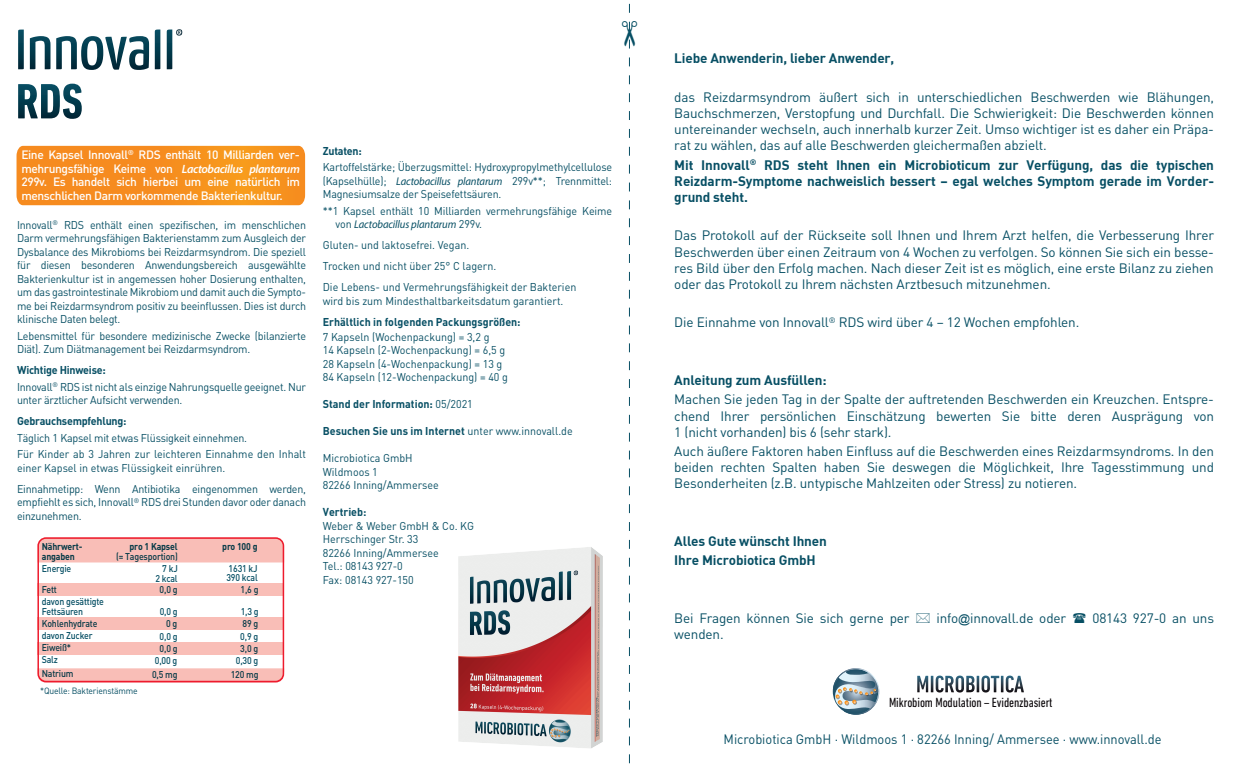
<style>
.page{position:relative;width:1259px;height:766px;background:#fff}
.page>*{position:absolute;margin:0;border:0;box-sizing:border-box;transform-origin:0 0}
.t1{font:13.5px/16.2px "DIN";letter-spacing:-.01em;color:#074f64;text-align:justify}
.t2{font:13.5px/16.2px "DIN Bold";letter-spacing:-.01em;color:#074f64;text-align:justify}
.t3{font:13.5px "DIN";letter-spacing:-.01em;color:#074f64;scale:.95 1}
.t4{font:condensed 13.5px "DIN Next LT Pro";letter-spacing:-.005em;color:#0a0609}
.t5{font:500 12px/13.5px "DIN";letter-spacing:-.035em;color:#fff;text-align:justify}
.t6{font:11.25px/13.5px "DIN";letter-spacing:-.015em;color:#074f64;scale:.95 1}
.t7{font:700 11.25px "DIN";color:#074f64;scale:.95 1}
.t8{font:italic 11.25px "Myriad Pro";letter-spacing:-.01em;color:#074f64;scale:.95 1}
.t9{font:700 11.25px "DIN";letter-spacing:-.02em;color:#074f64;scale:.95 1}
.t10{font:11.25px "DIN Bold";color:#074f64;scale:.95 1}
.t11{font:500 9.75px/9.8px "DIN";letter-spacing:-.02em;color:#074f64;scale:.9 1}
.t12{font:700 9.75px "DIN";letter-spacing:-.02em;color:#074f64;scale:.9 1}
.t13{font:9px "DIN";letter-spacing:-.02em;color:#074f64;scale:.95 1}
.s1{font-family:"Myriad Pro";font-weight:600;font-style:italic}
.s2{font-weight:700}
.s3{font-family:"Myriad Pro";font-style:italic}
.s4{font-family:"DIN";font-style:normal}
.s5{font-weight:400}
.s6{font-family:"Arial";font-size:12px}
</style>
<div class="page">
<svg style="left:917px;top:675px;width:107px;height:17px"></svg>
<svg style="left:833px;top:668px;width:46px;height:46px"></svg>
<svg style="left:17px;top:146px;width:288px;height:59px;background:#f68f1e"></svg>
<svg style="left:18px;top:84px;width:64px;height:35px"></svg>
<svg style="left:18px;top:29px;width:164px;height:41px"></svg>
<svg style="left:37px;top:537px;width:247px;height:145px"></svg>
<img style="left:458px;top:547px;width:145px;height:201px">
<svg style="left:628px;top:3px;width:2px;height:761px"></svg>
<p class="t5" style="left:21px;top:148px;width:280px">Eine Kapsel Innovall<sup>®</sup> RDS enthält 10 Milliarden ver&shy;mehrungsfähige Keime von <span class="s1">Lactobacillus plantarum </span>299v. Es handelt sich hierbei um eine natürlich im menschlichen Darm vorkommende Bakterienkultur.</p>
<p class="t6" style="left:17px;top:217px;width:306px;text-align:justify">Innovall<sup>®</sup> RDS enthält einen spezifischen, im menschlichen Darm vermehrungsfähigen Bakterienstamm zum Ausgleich der Dysbalance des Mikrobioms bei Reizdarmsyndrom. Die speziell für diesen besonderen Anwendungsbereich ausgewählte Bakterienkultur ist in angemessen hoher Dosierung enthalten, um das gastrointestinale Mikrobiom und damit auch die Sympto&shy;me bei Reizdarmsyndrom positiv zu beeinflussen. Dies ist durch klinische Daten belegt.</p>
<p class="t6" style="left:17px;top:328px;width:306px">Lebensmittel für besondere medizinische Zwecke (bilanzierte<br>Diät). Zum Diätmanagement bei Reizdarmsyndrom.</p>
<p class="t6" style="left:17px;top:361px;width:306px;line-height:16.5px"><span class="s2">Wichtige Hinweise:<br></span>Innovall<sup>®</sup> RDS ist nicht als einzige Nahrungsquelle geeignet. Nur</p>
<p class="t6" style="left:17px;top:393px;width:175px">unter ärztlicher Aufsicht verwenden.</p>
<p class="t9" style="left:17px;top:414px;width:117px">Gebrauchsempfehlung:</p>
<p class="t6" style="left:17px;top:429px;width:306px;line-height:16.5px">Täglich 1 Kapsel mit etwas Flüssigkeit einnehmen.<br>Für Kinder ab 3 Jahren zur leichteren Einnahme den Inhalt</p>
<p class="t6" style="left:17px;top:457px;width:306px;line-height:21px">einer Kapsel in etwas Flüssigkeit einrühren.<br>Einnahmetipp: Wenn Antibiotika eingenommen werden,</p>
<p class="t6" style="left:17px;top:495px;width:306px">empfiehlt es sich, Innovall<sup>®</sup> RDS drei Stunden davor oder danach einzunehmen.</p>
<p class="t12" style="left:42px;top:540px;width:47px">Nährwert-</p>
<p class="t12" style="left:130px;top:540px;width:55px">pro 1 Kapsel</p>
<p class="t12" style="left:222px;top:540px;width:41px">pro 100 g</p>
<p class="t12" style="left:42px;top:549px;width:38px">angaben</p>
<p class="t11" style="left:116px;top:550px;width:70px">(= Tagesportion)</p>
<p class="t11" style="left:42px;top:562px;width:34px">Energie</p>
<p class="t11" style="left:162px;top:562px;width:19px">7 kJ</p>
<p class="t11" style="left:226px;top:562px;width:36px">1631 kJ<br>390 kcal</p>
<p class="t11" style="left:42px;top:584px;width:18px">Fett</p>
<p class="t11" style="left:160px;top:584px;width:21px">0,0 g</p>
<p class="t11" style="left:241px;top:584px;width:21px">1,6 g</p>
<p class="t11" style="left:160px;top:631px;width:21px">0,0 g</p>
<p class="t11" style="left:240px;top:631px;width:21px">0,9 g</p>
<p class="t11" style="left:160px;top:643px;width:21px">0,0 g</p>
<p class="t11" style="left:240px;top:643px;width:21px">3,0 g</p>
<p class="t11" style="left:155px;top:655px;width:27px">0,00 g</p>
<p class="t11" style="left:236px;top:655px;width:27px">0,30 g</p>
<p class="t11" style="left:155px;top:572px;width:26px">2 kcal</p>
<p class="t11" style="left:42px;top:596px;width:71px">davon gesättigte<br>Fettsäuren</p>
<p class="t11" style="left:160px;top:606px;width:21px">0,0 g</p>
<p class="t11" style="left:241px;top:606px;width:21px">1,3 g</p>
<p class="t11" style="left:42px;top:618px;width:63px">Kohlenhydrate</p>
<p class="t11" style="left:166px;top:618px;width:14px">0 g</p>
<p class="t11" style="left:243px;top:618px;width:19px">89 g</p>
<p class="t11" style="left:42px;top:629px;width:58px;line-height:12px">davon Zucker<br>Eiweiß*<br>Salz</p>
<p class="t11" style="left:42px;top:667px;width:37px">Natrium</p>
<p class="t11" style="left:152px;top:668px;width:30px">0,5 mg</p>
<p class="t11" style="left:231px;top:668px;width:32px">120 mg</p>
<p class="t13" style="left:40px;top:685px;width:104px">*Quelle: Bakterienstämme</p>
<p class="t9" style="left:323px;top:143px;width:42px">Zutaten:</p>
<p class="t6" style="left:323px;top:160px;width:306px;text-align:justify">Kartoffelstärke; Überzugsmittel: Hydroxypropylmethylcellulose (Kapselhülle); <span class="s3">Lactobacillus plantarum</span> 299v**; Trennmittel:<br>Magnesiumsalze der Speisefettsäuren.</p>
<p class="t6" style="left:323px;top:203px;width:306px">**1 Kapsel enthält 10 Milliarden vermehrungsfähige Keime</p>
<p class="t8" style="left:336px;top:217px;width:156px"><span class="s4">von</span> Lactobacillus plantarum <span class="s4">299v.</span></p>
<p class="t6" style="left:323px;top:234px;width:268px;line-height:21px">Gluten- und laktosefrei. Vegan.<br>Trocken und nicht über 25° C lagern.<br>Die Lebens- und Vermehrungsfähigkeit der Bakterien</p>
<p class="t6" style="left:323px;top:293px;width:255px">wird bis zum Mindesthaltbarkeitsdatum garantiert.</p>
<p class="t7" style="left:323px;top:314px;width:210px">Erhältlich in folgenden Packungsgrößen:</p>
<p class="t6" style="left:323px;top:329px;width:196px">7 Kapseln (Wochenpackung) = 3,2 g<br>14 Kapseln (2-Wochenpackung) = 6,5 g 28 Kapseln (4-Wochenpackung) = 13 g 84 Kapseln (12-Wochenpackung) = 40 g</p>
<p class="t7" style="left:323px;top:397px;width:159px">Stand der Information: <span class="s5">05/2021</span></p>
<p class="t7" style="left:323px;top:424px;width:264px">Besuchen Sie uns im Internet <span class="s5">unter www.innovall.de</span></p>
<p class="t6" style="left:323px;top:451px;width:123px">Microbiotica GmbH<br>Wildmoos 1<br>82266 Inning/Ammersee</p>
<p class="t10" style="left:323px;top:505px;width:47px">Vertrieb:</p>
<p class="t6" style="left:323px;top:518px;width:161px">Weber &amp; Weber GmbH &amp; Co. KG<br>Herrschinger Str. 33<br>82266 Inning/Ammersee<br>Tel.: 08143 927-0<br>Fax: 08143 927-150</p>
<p class="t2" style="left:674px;top:50px;width:222px">Liebe Anwenderin, lieber Anwender,</p>
<p class="t1" style="left:674px;top:88px;width:541px">das Reizdarmsyndrom äußert sich in unterschiedlichen Beschwerden wie Blähungen, Bauchschmerzen, Verstopfung und Durchfall. Die Schwierigkeit: Die Beschwerden können untereinander wechseln, auch innerhalb kurzer Zeit. Umso wichtiger ist es daher ein Präpa&shy;rat zu wählen, das auf alle Beschwerden gleichermaßen abzielt.</p>
<p class="t2" style="left:674px;top:156px;width:541px">Mit Innovall<sup>®</sup> RDS steht Ihnen ein Microbioticum zur Verfügung, das die typischen Reizdarm-Symptome nachweislich bessert – egal welches Symptom gerade im Vorder&shy;grund steht.</p>
<p class="t1" style="left:674px;top:227px;width:541px">Das Protokoll auf der Rückseite soll Ihnen und Ihrem Arzt helfen, die Verbesserung Ihrer Beschwerden über einen Zeitraum von 4 Wochen zu verfolgen. So können Sie sich ein besse&shy;res Bild über den Erfolg machen. Nach dieser Zeit ist es möglich, eine erste Bilanz zu ziehen oder das Protokoll zu Ihrem nächsten Arztbesuch mitzunehmen.</p>
<p class="t1" style="left:674px;top:314px;width:406px">Die Einnahme von Innovall<sup>®</sup> RDS wird über 4 – 12 Wochen empfohlen.</p>
<p class="t2" style="left:674px;top:371px;width:154px">Anleitung zum Ausfüllen:</p>
<p class="t1" style="left:674px;top:391px;width:541px">Machen Sie jeden Tag in der Spalte der auftretenden Beschwerden ein Kreuzchen. Entspre&shy;chend Ihrer persönlichen Einschätzung bewerten Sie bitte deren Ausprägung von 1 (nicht vorhanden) bis 6 (sehr stark).</p>
<p class="t1" style="left:674px;top:442px;width:541px">Auch äußere Faktoren haben Einfluss auf die Beschwerden eines Reizdarmsyndroms. In den beiden rechten Spalten haben Sie deswegen die Möglichkeit, Ihre Tagesstimmung und Besonderheiten (z.B. untypische Mahlzeiten oder Stress) zu notieren.</p>
<p class="t2" style="left:674px;top:531px;width:154px;line-height:19.2px">Alles Gute wünscht Ihnen<br>Ihre Microbiotica GmbH</p>
<p class="t1" style="left:674px;top:609px;width:237px">Bei Fragen können Sie sich gerne per</p>
<p class="t1" style="left:936px;top:609px;width:131px">info<span class="s6">@</span>innovall.de oder</p>
<p class="t1" style="left:1092px;top:609px;width:123px">08143 927-0 an uns</p>
<p class="t1" style="left:674px;top:625px;width:51px">wenden.</p>
<p class="t4" style="left:889px;top:695px;width:165px">Mikrobiom Modulation – Evidenzbasiert</p>
<p class="t3" style="left:723px;top:730px;width:463px">Microbiotica GmbH · Wildmoos 1 · 82266 Inning/ Ammersee · www.innovall.de</p>
</div>
